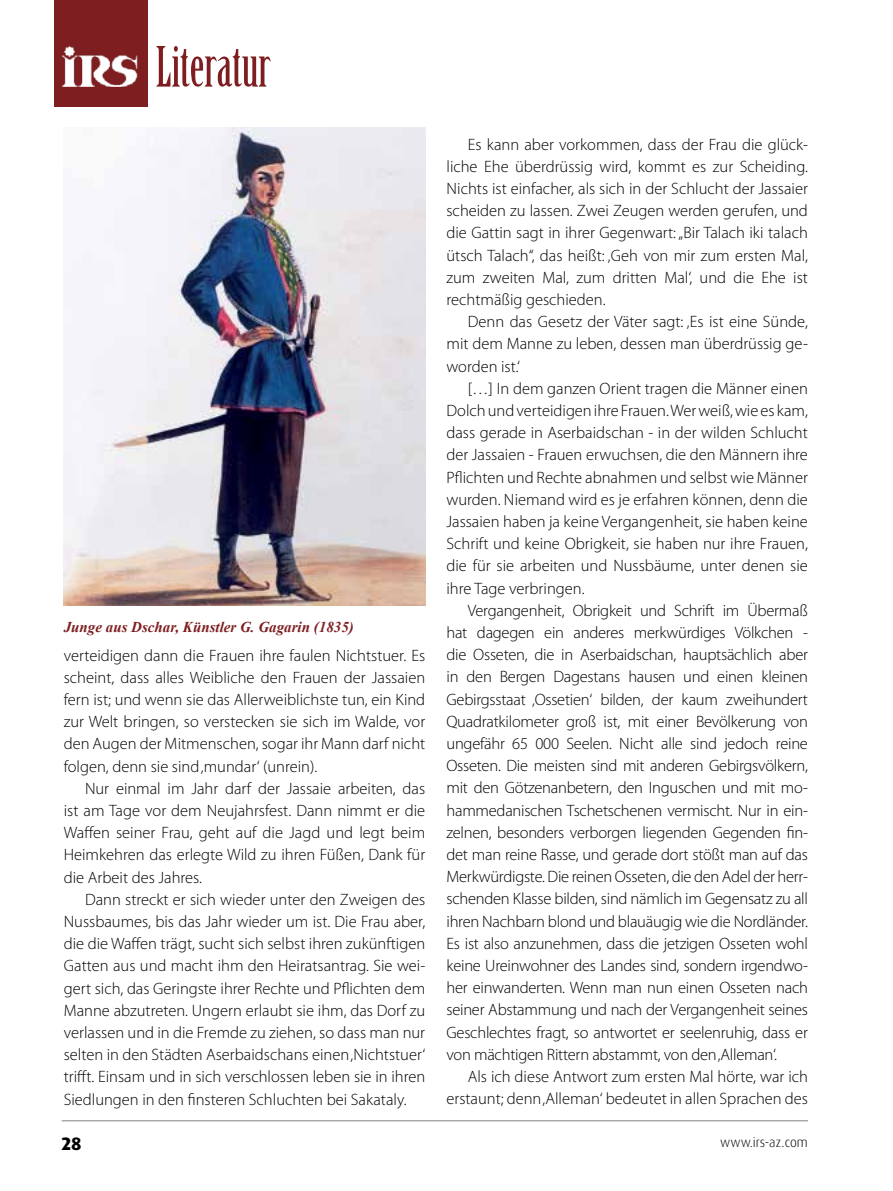
<style>
.page{position:relative;width:893px;height:1191px;background:#fff}
.page>*{position:absolute;margin:0;border:0;box-sizing:border-box;transform-origin:0 0}
.t1{font:54.15px "Birch Std";color:#7e1e21}
.t2{font:800 18px "Dax Pro";color:#000}
.t3{font:300 16.5px/22.2px "Myriad Pro";color:#000;text-align:justify}
.t4{font:italic 700 15px "Times New Roman";color:#7e1e21}
.t5{font:300 13.5px "Dax Pro";color:#000}
</style>
<div class="page">
<hr style="left:62px;top:1120px;width:746px;height:1px;background:#808285">
<img style="left:64px;top:128px;width:361px;height:477px">
<div style="left:54px;top:0;width:94px;height:106px;background:#7e1e21"></div>
<img style="left:61px;top:46px;width:77px;height:41px">
<h1 class="t1" style="left:156px;top:36px;width:116px">Literatur</h1>
<p class="t4" style="left:64px;top:616px;width:292px">Junge aus Dschar, Künstler G. Gagarin (1835)</p>
<p class="t3" style="left:64px;top:644px;width:363px">verteidigen dann die Frauen ihre faulen N ichtstuer. Es scheint, dass alles Weibliche den Frauen der Jassaien fern ist; und wenn sie das Allerweiblichste tun, ein Kind zur Welt bringen, so verstecken sie sich im Walde, vor den Augen der Mitmenschen, sogar ihr Mann darf nicht folgen, denn sie sind ‚mundar‘ (unrein).</p>
<p class="t3" style="left:64px;top:777px;width:363px;text-indent:21px">N ur einmal im Jahr darf der Jassaie arbeiten, das ist am Tage vor dem Neujahrsfest. Dann nimmt er die Waffen seiner Frau, geht auf die Jagd und legt beim Heimkehren das erlegte Wild zu ihren Füßen, Dank für die Arbeit des Jahres.</p>
<p class="t3" style="left:64px;top:888px;width:363px;text-indent:21px">Dann streckt er sich wieder unter den Zweigen des N ussbaumes, bis das Jahr wieder um ist. Die Frau aber, die die Waffen trägt, sucht sich selbst ihren zukünftigen Gatten aus und macht ihm den Heiratsantrag. Sie wei&shy;gert sich, das Geringste ihrer Rechte und Pflichten dem Manne abzutreten. U ngern erlaubt sie ihm, das Dorf zu verlassen und in die Fremde zu ziehen, so dass man nur selten in den Städten Aserbaidschans einen ‚N ichtstuer‘ trifft. Einsam und in sich verschlossen leben sie in ihren Siedlungen in den finsteren Schluchten bei Sakataly.</p>
<p class="t3" style="left:446px;top:133px;width:363px;text-indent:21px">Es kann aber vorkommen, dass der Frau die glück&shy;liche Ehe überdrüssig wird, kommt es zur Scheiding.<br>N ichts ist einfacher, als sich in der Schlucht der Jassaier scheiden zu lassen. Zwei Zeugen werden gerufen, und die Gattin sagt in ihrer Gegenwart: „Bir Talach iki talach ütsch Talach“, das heißt: ‚Geh von mir zum ersten Mal, zum zweiten Mal, zum dritten Mal‘, und die Ehe ist rechtmäßig geschieden.</p>
<p class="t3" style="left:446px;top:311px;width:363px;text-indent:21px">Denn das Gesetz der Väter sagt: ‚Es ist eine Sünde, mit dem Manne zu leben, dessen man überdrüssig ge&shy;worden ist.‘</p>
<p class="t3" style="left:446px;top:377px;width:363px;text-indent:21px">[…] In dem ganzen Orient tragen die Männer einen Dolch und verteidigen ihre Frauen. Wer weiß, wie es kam, dass gerade in Aserbaidschan - in der wilden Schlucht der Jassaien - Frauen erwuchsen, die den Männern ihre Pflichten und Rechte abnahmen und selbst wie Männer wurden. N iemand wird es je erfahren können, denn die Jassaien haben ja keine Vergangenheit, sie haben keine Schrift und keine Obrigkeit, sie haben nur ihre Frauen, die für sie arbeiten und N ussbäume, unter denen sie ihre Tage verbringen.</p>
<p class="t3" style="left:446px;top:599px;width:363px;text-indent:21px">Vergangenheit, Obrigkeit und Schrift im Übermaß hat dagegen ein anderes merkwürdiges Völkchen - die Osseten, die in Aserbaidschan, hauptsächlich aber in den Bergen Dagestans hausen und einen kleinen Gebirgsstaat ‚Ossetien‘ bilden, der kaum zweihundert Quadratkilometer groß ist, mit einer Bevölkerung von ungefähr 65 000 Seelen. N icht alle sind jedoch reine Osseten. Die meisten sind mit anderen Gebirgsvölkern, mit den Götzenanbetern, den Inguschen und mit mo&shy;hammedanischen Tschetschenen vermischt. N ur in ein&shy;zelnen, besonders verborgen liegenden Gegenden fin&shy;det man reine Rasse, und gerade dort stößt man auf das Merkwürdigste. Die reinen Osseten, die den Adel der herr&shy;schenden Klasse bilden, sind nämlich im Gegensatz zu all ihren Nachbarn blond und blauäugig wie die Nordländer.<br>Es ist also anzunehmen, dass die jetzigen Osseten wohl keine U reinwohner des Landes sind, sondern irgendwo&shy;her einwanderten. Wenn man nun einen Osseten nach seiner Abstammung und nach der Vergangenheit seines Geschlechtes fragt, so antwortet er seelenruhig, dass er von mächtigen Rittern abstammt, von den ‚Alleman‘.</p>
<p class="t3" style="left:446px;top:1065px;width:363px;text-align:right">Als ich diese Antwort zum ersten Mal hörte, war ich erstaunt; denn ‚Alleman‘ bedeutet in allen Sprachen des</p>
<p class="t2" style="left:62px;top:1131px;width:21px">28</p>
<p class="t5" style="left:720px;top:1133px;width:89px">www.irs-az.com</p>
</div>
